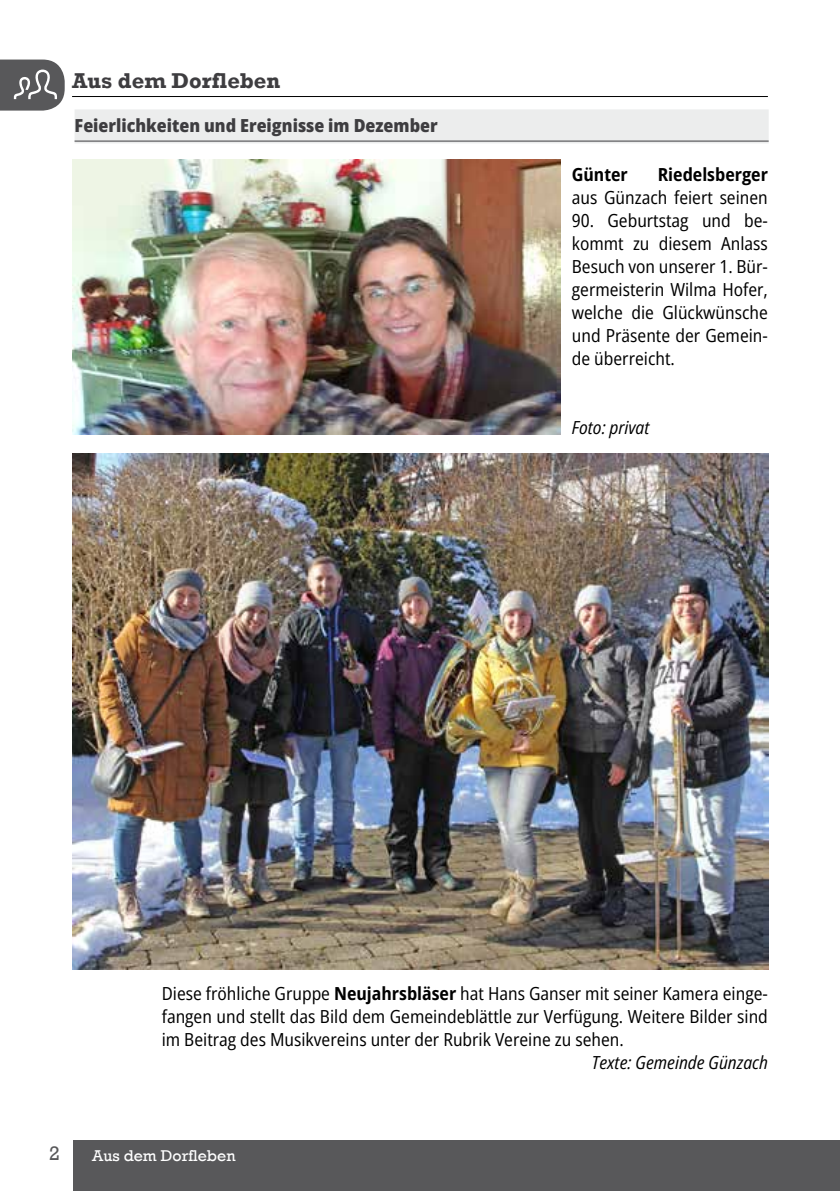
<style>
.page{position:relative;width:840px;height:1191px;background:#fff}
.page>*{position:absolute;margin:0;border:0;box-sizing:border-box;transform-origin:0 0}
.t1{font:700 22px "Rockwell";color:#3e3d40}
.t2{font:20px "Rockwell";color:#58585a}
.t3{font:semi-condensed 18px/23px "Open Sans";color:#000;text-align:justify}
.t4{font:800 semi-condensed 18px "Open Sans";color:#3e3d40}
.t5{font:italic semi-condensed 18px "Open Sans";color:#000}
.t6{font:700 semi-condensed 18px "Open Sans";color:#000}
.t7{font:16px "Rockwell";color:#fff}
.s1{font-weight:700}
</style>
<div class="page">
<div style="left:74px;top:1140px;width:765px;height:51px;background:#58585a"></div>
<div style="left:74px;top:109px;width:694px;height:34px;background:#eceded"></div>
<hr style="left:74px;top:141px;width:694px;height:1px;background:#3e3d40">
<hr style="left:72px;top:96px;width:695px;height:1px;background:#000">
<svg style="left:0;top:60px;width:65px;height:51px"></svg>
<img style="left:72px;top:454px;width:696px;height:515px">
<img style="left:72px;top:160px;width:488px;height:275px">
<p class="t1" style="left:72px;top:67px;width:209px">Aus dem Dorfleben</p>
<p class="t4" style="left:74px;top:113px;width:364px">Feierlichkeiten und Ereignisse im Dezember</p>
<p class="t6" style="left:571px;top:162px;width:57px">Günter</p>
<p class="t6" style="left:657px;top:162px;width:112px">Riedelsberger</p>
<p class="t3" style="left:571px;top:185px;width:197px">aus Günzach feiert seinen</p>
<p class="t3" style="left:571px;top:208px;width:197px">90. Geburtstag und be&shy;kommt zu diesem Anlass Besuch von unserer 1. Bür&shy;germeisterin Wilma Hofer, welche die Glückwünsche und Präsente der Gemein&shy;de überreicht.</p>
<p class="t5" style="left:571px;top:415px;width:79px">Foto: privat</p>
<p class="t2" style="left:49px;top:1141px;width:12px">2</p>
<p class="t3" style="left:162px;top:982px;width:607px">Diese fröhliche Gruppe <span class="s1">Neujahrsbläser</span> hat Hans Ganser mit seiner Kamera einge&shy;fangen und stellt das Bild dem Gemeindeblättle zur Verfügung. Weitere Bilder sind im Beitrag des Musikvereins unter der Rubrik Vereine zu sehen.</p>
<p class="t5" style="left:591px;top:1050px;width:177px">Texte: Gemeinde Günzach</p>
<p class="t7" style="left:92px;top:1146px;width:145px">Aus dem Dorfleben</p>
</div>
